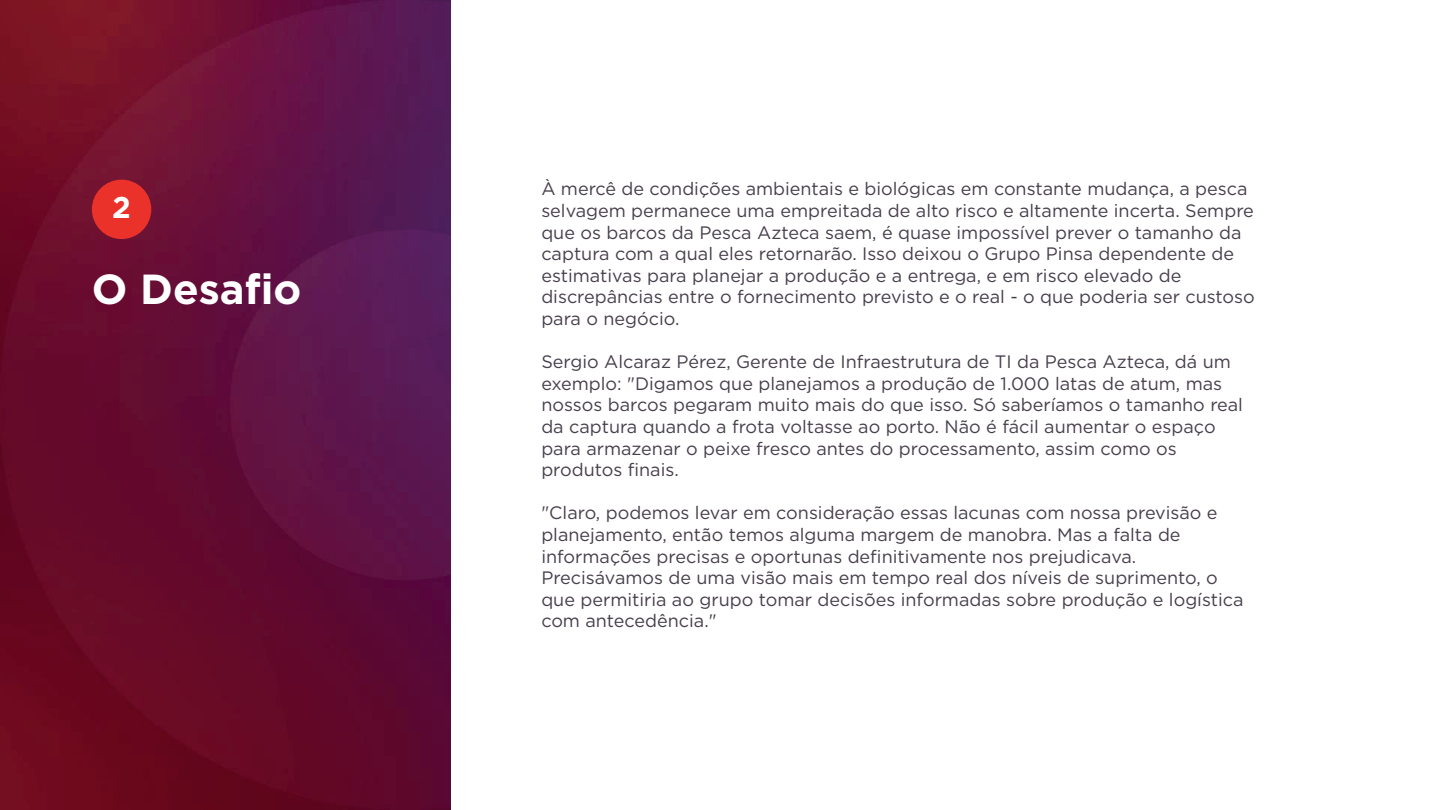
<style>
.page{position:relative;width:1440px;height:810px;background:#fff}
.page>*{position:absolute;margin:0;border:0;box-sizing:border-box;transform-origin:0 0}
.t1{font:700 42px "Gotham";color:#fff}
.t2{font:700 30px "Gotham";color:#fff}
.t3{font:18px/21.6px "Gotham";color:#473f4b}
</style>
<div class="page">
<img style="left:0;top:0;width:451px;height:810px">
<div style="left:92px;top:180px;width:59px;height:59px;background:#ea322b;border-radius:50%"></div>
<h2 class="t2" style="left:112px;top:187px;width:20px">2</h2>
<h1 class="t1" style="left:92px;top:261px;width:211px">O Desafio</h1>
<p class="t3" style="left:541px;top:178px;width:715px">À mercê de condições ambientais e biológicas em constante mudança, a pesca selvagem permanece uma empreitada de alto risco e altamente incerta. Sempre que os barcos da Pesca Azteca saem, é quase impossível prever o tamanho da captura com a qual eles retornarão. Isso deixou o Grupo Pinsa dependente de estimativas para planejar a produção e a entrega, e em risco elevado de discrepâncias entre o fornecimento previsto e o real - o que poderia ser custoso para o negócio.</p>
<p class="t3" style="left:541px;top:351px;width:703px">Sergio Alcaraz Pérez, Gerente de Infraestrutura de TI da Pesca Azteca, dá um exemplo: "Digamos que planejamos a produção de 1.000 latas de atum, mas nossos barcos pegaram muito mais do que isso. Só saberíamos o tamanho real da captura quando a frota voltasse ao porto. Não é fácil aumentar o espaço para armazenar o peixe fresco antes do processamento, assim como os produtos finais.</p>
<p class="t3" style="left:541px;top:502px;width:704px">"Claro, podemos levar em consideração essas lacunas com nossa previsão e planejamento, então temos alguma margem de manobra. Mas a falta de informações precisas e oportunas definitivamente nos prejudicava.<br>Precisávamos de uma visão mais em tempo real dos níveis de suprimento, o que permitiria ao grupo tomar decisões informadas sobre produção e logística com antecedência."</p>
</div>
